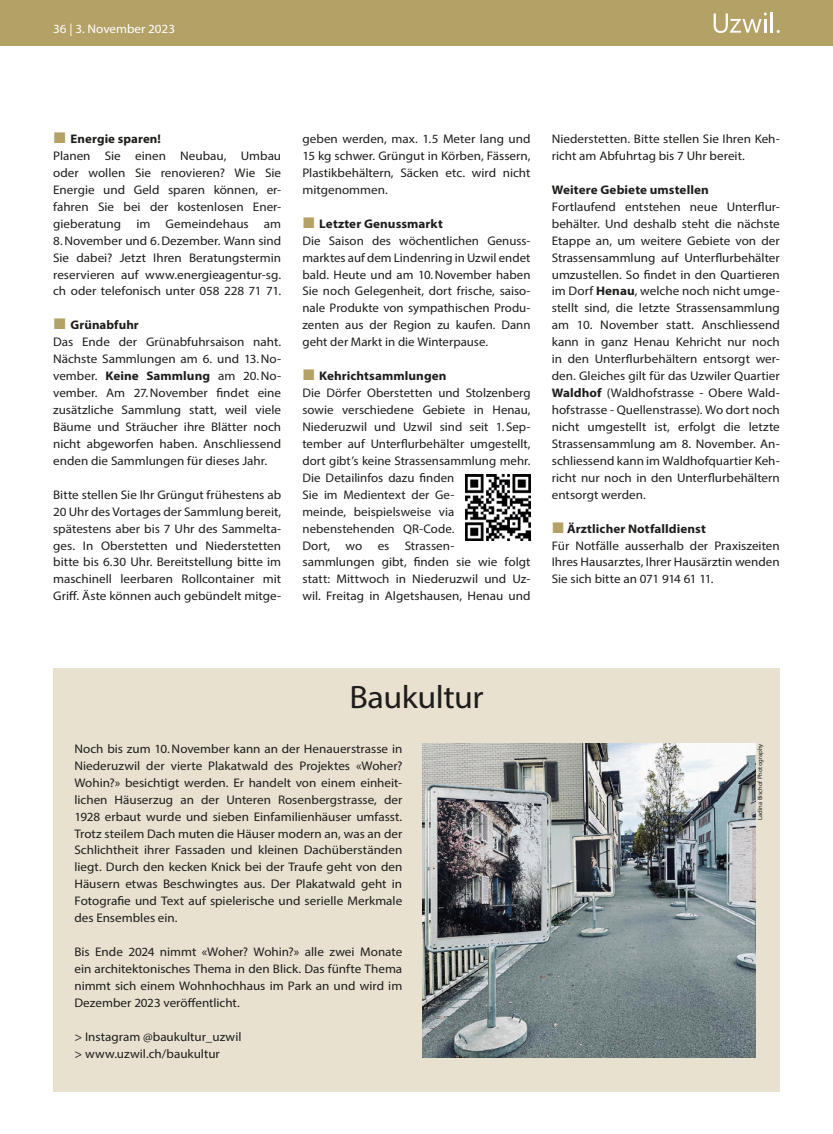
<style>
.page{position:relative;width:833px;height:1134px;background:#fff}
.page>*{position:absolute;margin:0;border:0;box-sizing:border-box;transform-origin:0 0}
.Titel___26_pt{font:32.5px "Myriad Pro";letter-spacing:-.015em;color:#1d1d1b;scale:1.05 1}
.Grundtext{font:12.5px/16.9px "Myriad Pro";color:#1d1d1b;text-align:justify;scale:1.05 1}
.Grundtext-2{font:12.5px/16.9px "Myriad Pro";color:#1d1d1b;text-align:justify}
.Grundtext-3{font:700 12.5px "Myriad Pro";letter-spacing:.005em;color:#1d1d1b;scale:1.05 1}
.Grundtext-4{font:700 12.5px "Myriad Pro";letter-spacing:.005em;color:#1d1d1b}
.t1{font:12.5px "Myriad Pro";color:#fff;scale:1.05 1}
.Quellenverweis{font:6.25px "Myriad Pro";color:#1d1d1b;scale:1.05 1}
.s1{font-family:"Segoe UI";font-weight:400;font-size:15px;color:#b3a165}
.s2{font-weight:700}
</style>
<div class="page">
<div style="left:0;top:0;width:833px;height:46px;background:#b3a165"></div>
<hr style="left:771px;top:12px;width:2px;height:21px;background:#fff">
<svg style="left:713px;top:13px;width:53px;height:20px"></svg>
<div style="left:465px;top:475px;width:71px;height:65px;background:linear-gradient(to bottom,#fff,#fff)"></div>
<img style="left:465px;top:475px;width:65px;height:65px">
<div style="left:53px;top:668px;width:727px;height:423px;background:#e8e1d0"></div>
<img style="left:422px;top:744px;width:333px;height:314px">
<p class="t1" style="left:53px;top:21px;width:118px">36 | 3. November 2023</p>
<p class="Grundtext-4" style="left:53px;top:131px;width:109px"><span class="s1">■</span> Energie sparen!</p>
<p class="Grundtext" style="left:53px;top:147px;width:219px">Planen Sie einen Neubau, Umbau oder wollen Sie renovieren? Wie Sie Energie und Geld sparen können, er&shy;fahren Sie bei der kostenlosen Ener&shy;gieberatung im Gemeindehaus am</p>
<p class="Grundtext" style="left:53px;top:232px;width:219px">8.November und 6.Dezember. Wann sind Sie dabei? Jetzt Ihren Beratungstermin reservieren auf www.energieagentur-sg. ch oder telefonisch unter 058 228 71 71.</p>
<p class="Grundtext-4" style="left:53px;top:317px;width:87px"><span class="s1">■</span> Grünabfuhr</p>
<p class="Grundtext" style="left:53px;top:333px;width:219px">Das Ende der Grünabfuhrsaison naht.<br>Nächste Sammlungen am 6. und 13.No&shy;vember. <span class="s2">Keine Sammlung</span> am 20.No&shy;vember. Am 27.November findet eine zusätzliche Sammlung statt, weil viele Bäume und Sträucher ihre Blätter noch nicht abgeworfen haben. Anschliessend enden die Sammlungen für dieses Jahr.</p>
<p class="Grundtext" style="left:53px;top:486px;width:219px">Bitte stellen Sie Ihr Grüngut frühestens ab 20 Uhr des Vortages der Sammlung bereit, spätestens aber bis 7 Uhr des Sammelta&shy;ges. In Oberstetten und Niederstetten bitte bis 6.30 Uhr. Bereitstellung bitte im maschinell leerbaren Rollcontainer mit Griff. Äste können auch gebündelt mitge-</p>
<p class="Grundtext" style="left:302px;top:130px;width:219px">geben werden, max. 1.5 Meter lang und 15 kg schwer. Grüngut in Körben, Fässern, Plastikbehältern, Säcken etc. wird nicht mitgenommen.</p>
<p class="Grundtext-3" style="left:302px;top:215px;width:135px"><span class="s1">■</span> Letzter Genussmarkt</p>
<p class="Grundtext-2" style="left:302px;top:232px;width:229px">Die Saison des wöchentlichen Genuss&shy;marktes auf dem Lindenring in Uzwil endet bald. Heute und am 10.November haben Sie noch Gelegenheit, dort frische, saiso&shy;nale Produkte von sympathischen Produ&shy;zenten aus der Region zu kaufen. Dann geht der Markt in die Winterpause.</p>
<p class="Grundtext-3" style="left:302px;top:368px;width:139px"><span class="s1">■</span> Kehrichtsammlungen</p>
<p class="Grundtext-2" style="left:302px;top:384px;width:229px;text-align:left">Die Dörfer Oberstetten und Stolzenberg sowie verschiedene Gebiete in Henau, Niederuzwil und Uzwil sind seit 1. Sep&shy;tember auf Unterflurbehälter umgestellt, dort gibt’s keine Strassensammlung mehr.<br>Die Detailinfos dazu finden<br>Sie im Medientext der Ge-<br>meinde, beispielsweise via</p>
<p class="Grundtext-2" style="left:302px;top:520px;width:153px">nebenstehenden QR-Code.</p>
<p class="Grundtext" style="left:302px;top:537px;width:219px;text-align:left">Dort, wo es Strassen-<br>sammlungen gibt, finden sie wie folgt statt: Mittwoch in Niederuzwil und Uz&shy;wil. Freitag in Algetshausen, Henau und</p>
<p class="Grundtext" style="left:552px;top:130px;width:219px">Niederstetten. Bitte stellen Sie Ihren Keh&shy;richt am Abfuhrtag bis 7 Uhr bereit.</p>
<p class="Grundtext-3" style="left:552px;top:181px;width:151px">Weitere Gebiete umstellen</p>
<p class="Grundtext" style="left:552px;top:198px;width:219px">Fortlaufend entstehen neue Unterflur&shy;behälter. Und deshalb steht die nächste Etappe an, um weitere Gebiete von der Strassensammlung auf Unterflurbehälter umzustellen. So findet in den Quartieren im Dorf <span class="s2">Henau</span>, welche noch nicht umge&shy;stellt sind, die letzte Strassensammlung am 10. November statt. Anschliessend kann in ganz Henau Kehricht nur noch in den Unterflurbehältern entsorgt wer&shy;den. Gleiches gilt für das Uzwiler Quartier <span class="s2">Waldhof</span> (Waldhofstrasse - Obere Wald&shy;hofstrasse - Quellenstrasse). Wo dort noch nicht umgestellt ist, erfolgt die letzte Strassensammlung am 8. November. An&shy;schliessend kann im Waldhofquartier Keh&shy;richt nur noch in den Unterflurbehältern entsorgt werden.</p>
<p class="Grundtext-3" style="left:552px;top:520px;width:148px"><span class="s1">■</span> Ärztlicher Notfalldienst</p>
<p class="Grundtext" style="left:552px;top:537px;width:219px">Für Notfälle ausserhalb der Praxiszeiten Ihres Hausarztes, Ihrer Hausärztin wenden Sie sich bitte an 071 914 61 11.</p>
<p class="Titel___26_pt" style="left:349px;top:677px;width:129px">Baukultur</p>
<p class="Grundtext" style="left:74px;top:740px;width:314px">Noch bis zum 10.November kann an der Henauerstrasse in Niederuzwil der vierte Plakatwald des Projektes «Woher?<br>Wohin?» besichtigt werden. Er handelt von einem einheit&shy;lichen Häuserzug an der Unteren Rosenbergstrasse, der 1928 erbaut wurde und sieben Einfamilienhäuser umfasst.<br>Trotz steilem Dach muten die Häuser modern an, was an der Schlichtheit ihrer Fassaden und kleinen Dachüberständen liegt. Durch den kecken Knick bei der Traufe geht von den Häusern etwas Beschwingtes aus. Der Plakatwald geht in</p>
<p class="Grundtext" style="left:74px;top:892px;width:314px">Fotografie und Text auf spielerische und serielle Merkmale des Ensembles ein.</p>
<p class="Grundtext" style="left:74px;top:943px;width:314px">Bis Ende 2024 nimmt «Woher? Wohin?» alle zwei Monate ein architektonisches Thema in den Blick. Das fünfte Thema nimmt sich einem Wohnhochhaus im Park an und wird im Dezember 2023 veröffentlicht.</p>
<p class="Grundtext" style="left:74px;top:1028px;width:161px">&gt; Instagram @baukultur_uzwil</p>
<p class="Grundtext" style="left:74px;top:1045px;width:140px">&gt; www.uzwil.ch/baukultur</p>
<p class="Quellenverweis" style="left:756px;top:820px;width:74px;rotate:-90deg">Ladina Bischof Photography</p>
</div>
